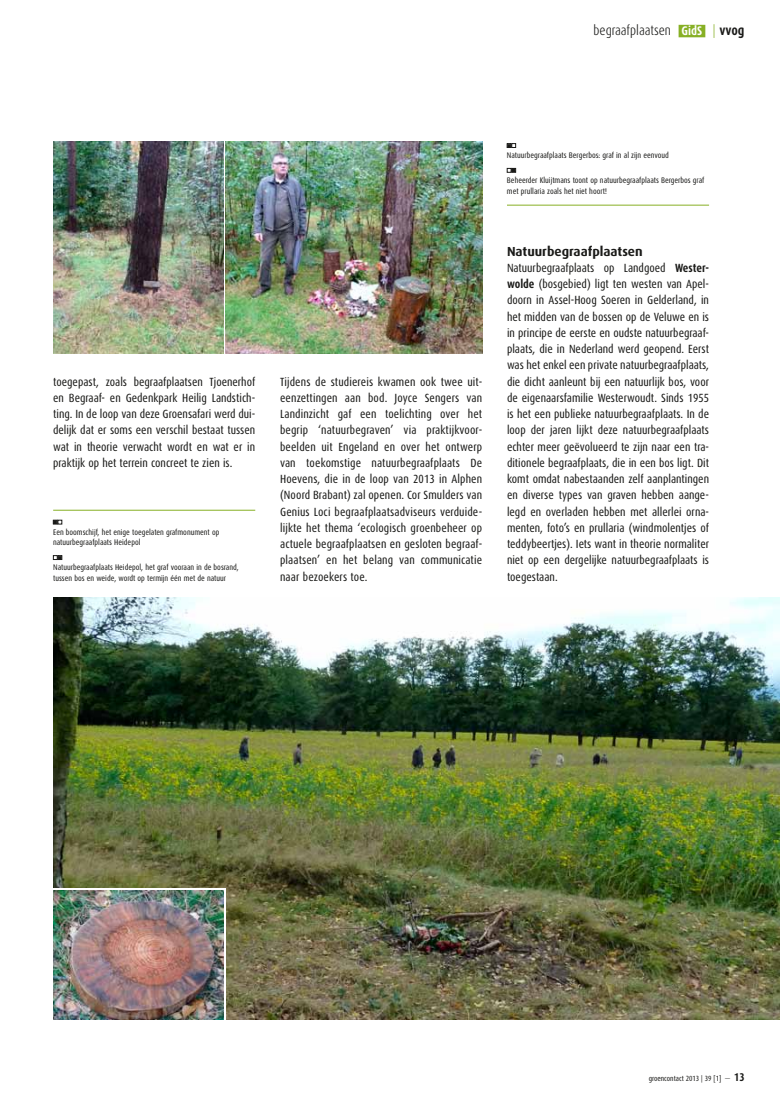
<style>
.page{position:relative;width:780px;height:1099px;background:#fff}
.page>*{position:absolute;margin:0;border:0;box-sizing:border-box;transform-origin:0 0}
.t1{font:300 13.75px "Dax Condensed";color:#1a1a18}
.t2{font:700 13.12px "Dax";color:#1a1a18}
.t3{font:11.88px/16.2px "Dax Condensed";color:#1a1a18;text-align:justify}
.t4{font:8.12px/10.6px "Dax Condensed";color:#1a1a18}
.t5{font:7.5px "Dax Condensed";color:#1a1a18}
.t6{font:5.62px "Zapf Dingbats ITC";color:#1a1a18}
.s1{font-weight:700;font-size:12.5px;color:#fff}
.s2{color:#87b025}
.s3{font-weight:700}
.s4{font-weight:700;font-size:11.25px}
</style>
<div class="page">
<img style="left:53px;top:597px;width:727px;height:422px">
<div style="left:39px;top:888px;width:186px;height:147px;background:#fff"></div>
<img style="left:53px;top:142px;width:170px;height:211px">
<img style="left:225px;top:142px;width:257px;height:211px">
<hr style="left:53px;top:510px;width:202px;height:1px;background:#87b025">
<svg style="left:53px;top:520px;width:9px;height:4px"></svg>
<svg style="left:53px;top:555px;width:9px;height:4px"></svg>
<hr style="left:507px;top:205px;width:202px;height:1px;background:#87b025">
<svg style="left:507px;top:143px;width:8px;height:5px"></svg>
<svg style="left:507px;top:168px;width:8px;height:4px"></svg>
<img style="left:53px;top:890px;width:170px;height:129px">
<div style="left:678px;top:25px;width:27px;height:12px;background:#87b025"></div>
<p class="t1" style="left:593px;top:23px;width:152px">begraafplaatsen <span class="s1">GidS</span> <span class="s2">|</span> <span class="s3">vvog</span></p>
<p class="t3" style="left:53px;top:373px;width:204px">toegepast, zoals begraafplaatsen Tjoenerhof en Begraaf- en Gedenkpark Heilig Landstich&shy;ting. In de loop van deze Groensafari werd dui&shy;delijk dat er soms een verschil bestaat tussen wat in theorie verwacht wordt en wat er in praktijk op het terrein concreet te zien is.</p>
<p class="t3" style="left:280px;top:373px;width:203px">Tijdens de studiereis kwamen ook twee uit&shy;eenzettingen aan bod. Joyce Sengers van Landinzicht gaf een toelichting over het begrip ‘natuurbegraven’ via praktijkvoor&shy;beelden uit Engeland en over het ontwerp van toekomstige natuurbegraafplaats De Hoevens, die in de loop van 2013 in Alphen (Noord Brabant) zal openen. Cor Smulders van Genius Loci begraafplaatsadviseurs verduide&shy;lijkte het thema ‘ecologisch groenbeheer op actuele begraafplaatsen en gesloten begraaf&shy;plaatsen’ en het belang van communicatie naar bezoekers toe.</p>
<p class="t6" style="left:53px;top:519px;width:6px">■</p>
<p class="t4" style="left:53px;top:526px;width:168px">Een boomschijf, het enige toegelaten grafmonument op natuurbegraafplaats Heidepol</p>
<p class="t6" style="left:58px;top:555px;width:6px">■</p>
<p class="t4" style="left:53px;top:562px;width:187px">Natuurbegraafplaats Heidepol, het graf vooraan in de bosrand, tussen bos en weide, wordt op termijn één met de natuur</p>
<p class="t6" style="left:507px;top:143px;width:6px">■</p>
<p class="t4" style="left:507px;top:150px;width:163px">Natuurbegraafplaats Bergerbos: graf in al zijn eenvoud</p>
<p class="t6" style="left:511px;top:168px;width:6px">■</p>
<p class="t4" style="left:507px;top:175px;width:199px">Beheerder Kluijtmans toont op natuurbegraafplaats Bergerbos graf met prullaria zoals het niet hoort!</p>
<p class="t2" style="left:507px;top:243px;width:137px">Natuurbegraafplaatsen</p>
<p class="t3" style="left:507px;top:260px;width:204px">Natuurbegraafplaats op Landgoed <span class="s3">Wester&shy;wolde</span> (bosgebied) ligt ten westen van Apel&shy;doorn in Assel-Hoog Soeren in Gelderland, in het midden van de bossen op de Veluwe en is in principe de eerste en oudste natuurbegraaf&shy;plaats, die in Nederland werd geopend. Eerst was het enkel een private natuurbegraafplaats, die dicht aanleunt bij een natuurlijk bos, voor de eigenaarsfamilie Westerwoudt. Sinds 1955 is het een publieke natuurbegraafplaats. In de loop der jaren lijkt deze natuurbegraafplaats echter meer geëvolueerd te zijn naar een tra&shy;ditionele begraafplaats, die in een bos ligt. Dit komt omdat nabestaanden zelf aanplantingen en diverse types van graven hebben aange&shy;legd en overladen hebben met allerlei orna&shy;menten, foto’s en prullaria (windmolentjes of teddybeertjes). Iets want in theorie normaliter niet op een dergelijke natuurbegraafplaats is toegestaan.</p>
<p class="t5" style="left:648px;top:1074px;width:97px">groencontact 2013 | 39 [1] — <span class="s4">13</span></p>
</div>
